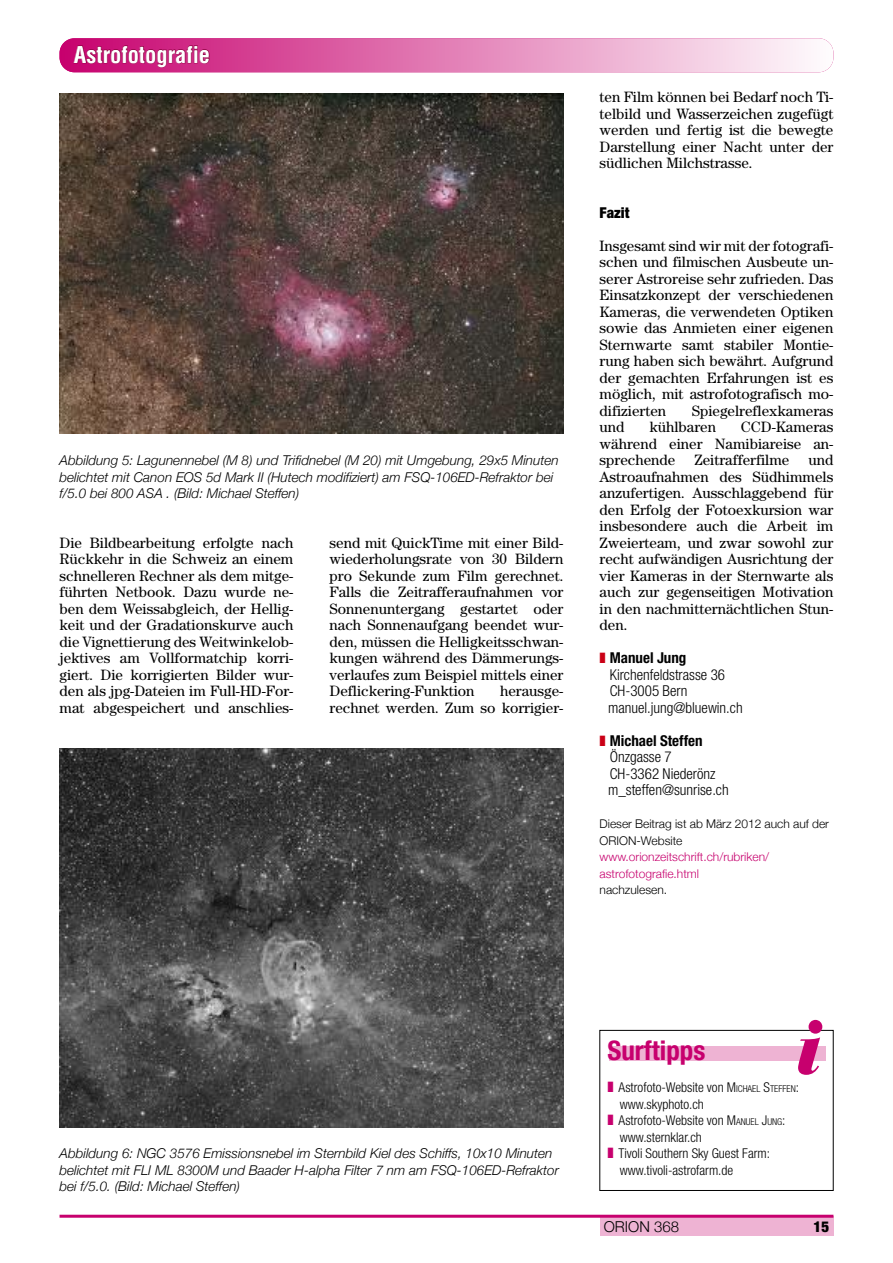
<style>
.page{position:relative;width:893px;height:1263px;background:#fff}
.page>*{position:absolute;margin:0;border:0;box-sizing:border-box;transform-origin:0 0}
.t1{font:700 condensed 27px "Helvetica Neue";color:#c7006e}
.t2{font:700 condensed 22.5px "Helvetica";color:#fff}
.t3{font:15px/16.5px "Century";color:#000;text-align:justify}
.t4{font:300 condensed 15px/16.5px "Helvetica Neue";color:#000}
.t5{font:700 condensed 15px "Helvetica Neue";color:#000}
.t6{font:300 15px "Helvetica Neue";color:#000}
.t7{font:900 condensed 15px "Helvetica Neue";color:#000}
.t8{font:italic 300 13.5px/16.5px "Helvetica Neue";color:#000}
.t9{font:300 condensed 13.5px/16.5px "Helvetica Neue";color:#000}
.t10{font:300 12px/16.5px "Helvetica Neue";color:#000}
.t11{font:300 12px/16.5px "Helvetica Neue";color:#c7006e}
.s1{font-size:9.45px}
</style>
<div class="page">
<div style="left:600px;top:1216px;width:233px;height:19px;background:#eeb3d3"></div>
<hr style="left:60px;top:1215px;width:773px;height:3px;background:#c7006e">
<div style="left:60px;top:38px;width:773px;height:34px;background:linear-gradient(to right,#c7006e,#fefcfe);border-radius:15px"></div>
<img style="left:60px;top:94px;width:503px;height:340px">
<img style="left:60px;top:748px;width:503px;height:379px">
<div style="left:609px;top:1046px;width:216px;height:14px;background:#eeb3d3"></div>
<div style="left:600px;top:1030px;width:233px;height:161px;border:1px solid #000"></div>
<svg style="left:798px;top:1020px;width:24px;height:55px"></svg>
<h2 class="t2" style="left:74px;top:42px;width:138px">Astrofotografie</h2>
<p class="t8" style="left:60px;top:452px;width:501px">Abbildung 5: Lagunennebel (M 8) und Trifidnebel (M 20) mit Umgebung, 29x5 Minuten belichtet mit Canon EOS 5d Mark II (Hutech modifiziert) am FSQ-106ED-Refraktor bei f/5.0 bei 800 ASA . (Bild: Michael Steffen)</p>
<p class="t3" style="left:60px;top:536px;width:235px">Die Bildbearbeitung erfolgte nach Rückkehr in die Schweiz an einem schnelleren Rechner als dem mitge&shy;führten Netbook. Dazu wurde ne&shy;ben dem Weissabgleich, der Hellig&shy;keit und der Gradationskurve auch die Vignettierung des Weitwinkelob&shy;jektives am Vollformatchip korri&shy;giert. Die korrigierten Bilder wur&shy;den als jpg-Dateien im Full-HD-For&shy;mat abgespeichert und anschlies-</p>
<p class="t3" style="left:330px;top:536px;width:235px">send mit QuickTime mit einer Bild&shy;wiederholungsrate von 30 Bildern pro Sekunde zum Film gerechnet.<br>Falls die Zeitrafferaufnahmen vor Sonnenuntergang gestartet oder nach Sonnenaufgang beendet wur&shy;den, müssen die Helligkeitsschwan&shy;kungen während des Dämmerungs&shy;verlaufes zum Beispiel mittels einer Deflickering-Funktion</p>
<p class="t3" style="left:330px;top:684px;width:235px;text-align:right">herausge-<br>rechnet werden. Zum so korrigier-</p>
<p class="t3" style="left:600px;top:90px;width:235px">ten Film können bei Bedarf noch Ti&shy;telbild und Wasserzeichen zugefügt werden und fertig ist die bewegte Darstellung einer Nacht unter der südlichen Milchstrasse.</p>
<p class="t7" style="left:600px;top:207px;width:31px">Fazit</p>
<p class="t3" style="left:600px;top:239px;width:235px">Insgesamt sind wir mit der fotografi&shy;schen und filmischen Ausbeute un&shy;serer Astroreise sehr zufrieden. Das Einsatzkonzept der verschiedenen Kameras, die verwendeten Optiken sowie das Anmieten einer eigenen Sternwarte samt stabiler Montie&shy;rung haben sich bewährt. Aufgrund der gemachten Erfahrungen ist es möglich, mit astrofotografisch mo&shy;difizierten</p>
<p class="t3" style="left:692px;top:404px;width:143px">Spiegelreflexkameras</p>
<p class="t3" style="left:600px;top:420px;width:235px;text-indent:141px">CCD-Kameras während einer Namibiareise an&shy;sprechende</p>
<p class="t3" style="left:600px;top:420px;width:27px">und</p>
<p class="t3" style="left:649px;top:420px;width:68px">kühlbaren</p>
<p class="t3" style="left:600px;top:453px;width:235px;text-indent:209px">und Astroaufnahmen des Südhimmels anzufertigen. Ausschlaggebend für den Erfolg der Fotoexkursion war insbesondere auch die Arbeit im Zweierteam, und zwar sowohl zur recht aufwändigen Ausrichtung der vier Kameras in der Sternwarte als auch zur gegenseitigen Motivation in den nachmitternächtlichen Stun&shy;den.</p>
<p class="t5" style="left:610px;top:652px;width:78px">Manuel Jung</p>
<p class="t4" style="left:608px;top:667px;width:136px">Kirchenfeldstrasse 36<br>CH-3005 Bern manuel.jung@bluewin.ch</p>
<p class="t5" style="left:610px;top:735px;width:94px">Michael Steffen</p>
<p class="t4" style="left:608px;top:750px;width:122px">Önzgasse 7<br>CH-3362 Niederönz m_steffen@sunrise.ch</p>
<p class="t10" style="left:600px;top:815px;width:231px">Dieser Beitrag ist ab März 2012 auch auf der<br>ORION-Website</p>
<p class="t11" style="left:600px;top:848px;width:171px">www.orionzeitschrift.ch/rubriken/ astrofotografie.html</p>
<p class="t10" style="left:600px;top:881px;width:69px">nachzulesen.</p>
<p class="t3" style="left:694px;top:453px;width:96px">Zeitrafferfilme</p>
<p class="t8" style="left:60px;top:1145px;width:501px">Abbildung 6: NGC 3576 Emissionsnebel im Sternbild Kiel des Schiffs, 10x10 Minuten belichtet mit FLI ML 8300M und Baader H-alpha Filter 7 nm am FSQ-106ED-Refraktor bei f/5.0. (Bild: Michael Steffen)</p>
<h1 class="t1" style="left:607px;top:1041px;width:99px">Surftipps</h1>
<p class="t9" style="left:619px;top:1080px;width:182px">Astrofoto-Website von M<span class="s1">ICHAEL</span> S<span class="s1">TEFFEN</span>: www.skyphoto.ch<br>Astrofoto-Website von M<span class="s1">ANUEL</span> J<span class="s1">UNG</span>: www.sternklar.ch<br>Tivoli Southern Sky Guest Farm: www.tivoli-astrofarm.de</p>
<p class="t6" style="left:604px;top:1217px;width:77px">ORION 368</p>
<p class="t7" style="left:814px;top:1221px;width:17px">15</p>
</div>
